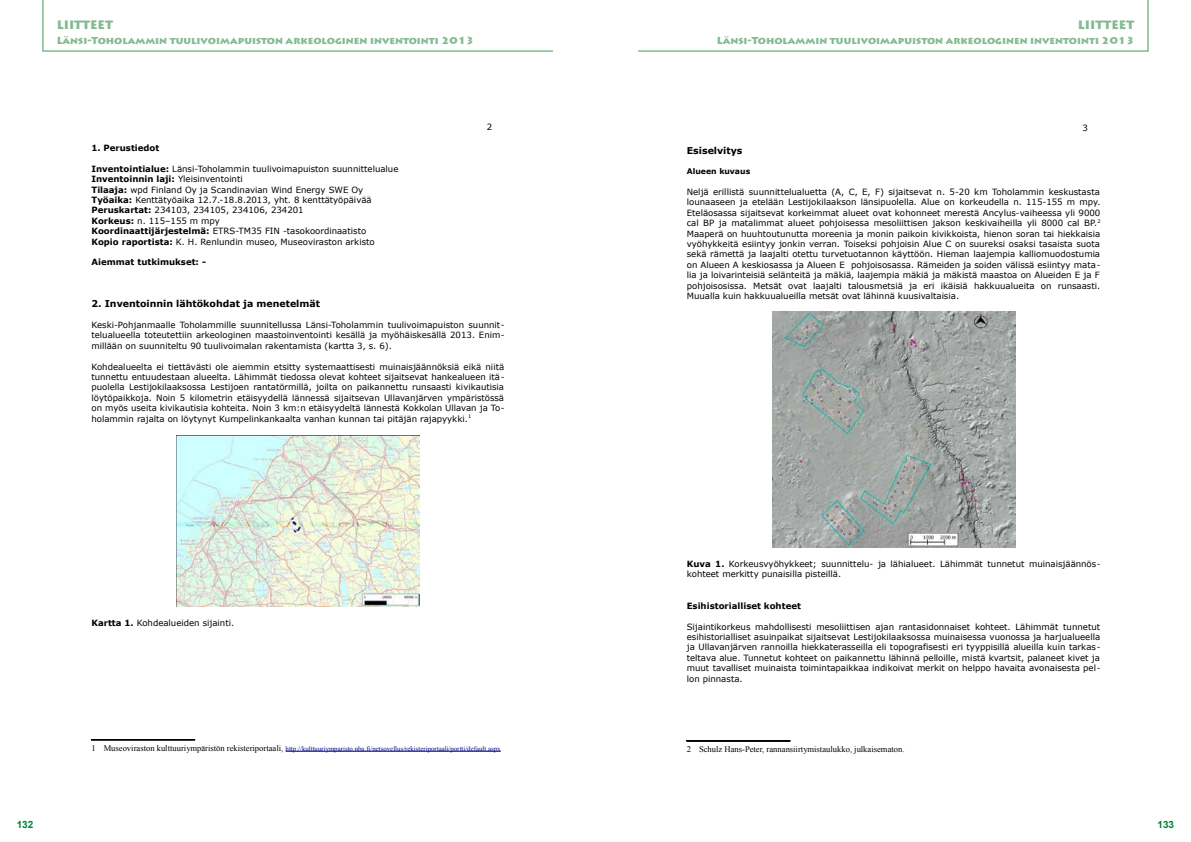
<style>
.page{position:relative;width:1191px;height:842px;background:#fff}
.page>*{position:absolute;margin:0;border:0;box-sizing:border-box;transform-origin:0 0}
.t1{font:900 12px "Lithos Pro";color:#83ba8f}
.t2{font:900 10px "Lithos Pro";color:#83ba8f}
.t3{font:700 10px "Arial";color:#008136}
.t4{font:700 9.4px "Verdana";color:#000}
.t5{font:8.6px/10.4px "Verdana";letter-spacing:-.005em;color:#000;text-align:justify}
.t6{font:700 8.6px "Verdana";color:#000}
.t7{font:8.6px "Times New Roman";color:#000}
.t8{font:700 7.7px "Verdana";color:#000}
.t9{font:6.9px "Times New Roman";color:#000084}
.s1{font-weight:700}
.s2{font-size:8.6px;color:#000}
</style>
<div class="page">
<hr style="left:286px;top:751px;width:215px;height:1px;background:#000084">
<div style="left:91px;top:740px;width:104px;height:1px;border:1px solid #000"></div>
<img style="left:176px;top:435px;width:243px;height:171px">
<div style="left:686px;top:741px;width:104px;height:1px;border:1px solid #000"></div>
<img style="left:772px;top:311px;width:243px;height:237px">
<hr style="left:43px;top:51px;width:510px;height:1px;background:#83ba8f">
<hr style="left:638px;top:51px;width:510px;height:1px;background:#83ba8f">
<hr style="left:42px;top:0;width:1px;height:52px;background:#83ba8f">
<hr style="left:1147px;top:0;width:1px;height:52px;background:#83ba8f">
<h1 class="t1" style="left:57px;top:17px;width:58px">LIITTEET</h1>
<h1 class="t1" style="left:1078px;top:17px;width:58px">LIITTEET</h1>
<p class="t2" style="left:57px;top:35px;width:419px">Länsi-Toholammin tuulivoimapuiston arkeologinen inventointi 2013</p>
<p class="t2" style="left:717px;top:35px;width:419px">Länsi-Toholammin tuulivoimapuiston arkeologinen inventointi 2013</p>
<p class="t5" style="left:487px;top:122px;width:7px">2</p>
<p class="t5" style="left:1082px;top:123px;width:7px">3</p>
<p class="t6" style="left:91px;top:144px;width:69px">1. Perustiedot</p>
<p class="t5" style="left:91px;top:163px;width:308px;text-align:left"><span class="s1">Inventointialue:</span> Länsi-Toholammin tuulivoimapuiston suunnittelualue <span class="s1">Inventoinnin laji:</span> Yleisinventointi<br><span class="s1">Tilaaja:</span> wpd Finland Oy ja Scandinavian Wind Energy SWE Oy <span class="s1">Työaika:</span> Kenttätyöaika 12.7.-18.8.2013, yht. 8 kenttätyöpäivää <span class="s1">Peruskartat:</span> 234103, 234105, 234106, 234201<br><span class="s1">Korkeus:</span> n. 115–155 m mpy<br><span class="s1">Koordinaattijärjestelmä:</span> ETRS-TM35 FIN -tasokoordinaatisto<br><span class="s1">Kopio raportista:</span> K. H. Renlundin museo, Museoviraston arkisto</p>
<p class="t6" style="left:91px;top:259px;width:116px">Aiemmat tutkimukset: -</p>
<p class="t4" style="left:91px;top:300px;width:230px">2. Inventoinnin lähtökohdat ja menetelmät</p>
<p class="t5" style="left:91px;top:320px;width:415px">Keski-Pohjanmaalle Toholammille suunnitellussa Länsi-Toholammin tuulivoimapuiston suunnit&shy;telualueella toteutettiin arkeologinen maastoinventointi kesällä ja myöhäiskesällä 2013. Enim&shy;millään on suunniteltu 90 tuulivoimalan rakentamista (kartta 3, s. 6).</p>
<p class="t5" style="left:91px;top:361px;width:415px">Kohdealueelta ei tiettävästi ole aiemmin etsitty systemaattisesti muinaisjäännöksiä eikä niitä tunnettu entuudestaan alueelta. Lähimmät tiedossa olevat kohteet sijaitsevat hankealueen itä&shy;puolella Lestijokilaaksossa Lestijoen rantatörmillä, joilta on paikannettu runsaasti kivikautisia löytöpaikkoja. Noin 5 kilometrin etäisyydellä lännessä sijaitsevan Ullavanjärven ympäristössä on myös useita kivikautisia kohteita. Noin 3 km:n etäisyydeltä lännestä Kokkolan Ullavan ja To&shy;holammin rajalta on löytynyt Kumpelinkankaalta vanhan kunnan tai pitäjän rajapyykki.<sup>1</sup></p>
<p class="t4" style="left:687px;top:147px;width:57px">Esiselvitys</p>
<p class="t8" style="left:687px;top:168px;width:65px">Alueen kuvaus</p>
<p class="t5" style="left:687px;top:187px;width:415px">Neljä erillistä suunnittelualuetta (A, C, E, F) sijaitsevat n. 5-20 km Toholammin keskustasta lounaaseen ja etelään Lestijokilaakson länsipuolella. Alue on korkeudella n. 115-155 m mpy.<br>Eteläosassa sijaitsevat korkeimmat alueet ovat kohonneet merestä Ancylus-vaiheessa yli 9000 cal BP ja matalimmat alueet pohjoisessa mesoliittisen jakson keskivaiheilla yli 8000 cal BP.<sup>2<br></sup>Maaperä on huuhtoutunutta moreenia ja monin paikoin kivikkoista, hienon soran tai hiekkaisia vyöhykkeitä esiintyy jonkin verran. Toiseksi pohjoisin Alue C on suureksi osaksi tasaista suota sekä rämettä ja laajalti otettu turvetuotannon käyttöön. Hieman laajempia kalliomuodostumia on Alueen A keskiosassa ja Alueen E pohjoisosassa. Rämeiden ja soiden välissä esiintyy mata&shy;lia ja loivarinteisiä selänteitä ja mäkiä, laajempia mäkiä ja mäkistä maastoa on Alueiden E ja F pohjoisosissa. Metsät ovat laajalti talousmetsiä ja eri ikäisiä hakkuualueita on runsaasti.<br>Muualla kuin hakkuualueilla metsät ovat lähinnä kuusivaltaisia.</p>
<p class="t5" style="left:91px;top:617px;width:144px"><span class="s1">Kartta 1.</span> Kohdealueiden sijainti.</p>
<p class="t5" style="left:687px;top:559px;width:415px"><span class="s1">Kuva 1.</span> Korkeusvyöhykkeet; suunnittelu- ja lähialueet. Lähimmät tunnetut muinaisjäännös&shy;kohteet merkitty punaisilla pisteillä.</p>
<p class="t6" style="left:687px;top:602px;width:116px">Esihistorialliset kohteet</p>
<p class="t5" style="left:687px;top:621px;width:415px">Sijaintikorkeus mahdollisesti mesoliittisen ajan rantasidonnaiset kohteet. Lähimmät tunnetut esihistorialliset asuinpaikat sijaitsevat Lestijokilaaksossa muinaisessa vuonossa ja harjualueella ja Ullavanjärven rannoilla hiekkaterasseilla eli topografisesti eri tyyppisillä alueilla kuin tarkas&shy;teltava alue. Tunnetut kohteet on paikannettu lähinnä pelloille, mistä kvartsit, palaneet kivet ja muut tavalliset muinaista toimintapaikkaa indikoivat merkit on helppo havaita avonaisesta pel&shy;lon pinnasta.</p>
<p class="t9" style="left:91px;top:746px;width:410px"><span class="s2">1 Museoviraston kulttuuriympäristön rekisteriportaali,</span> http://kulttuuriymparisto.nba.fi/netsovellus/rekisteriportaali/portti/default.aspx</p>
<p class="t7" style="left:687px;top:746px;width:219px">2 Schulz Hans-Peter, rannansiirtymistaulukko, julkaisematon.</p>
<p class="t3" style="left:17px;top:818px;width:18px">132</p>
<p class="t3" style="left:1157px;top:818px;width:18px">133</p>
</div>
